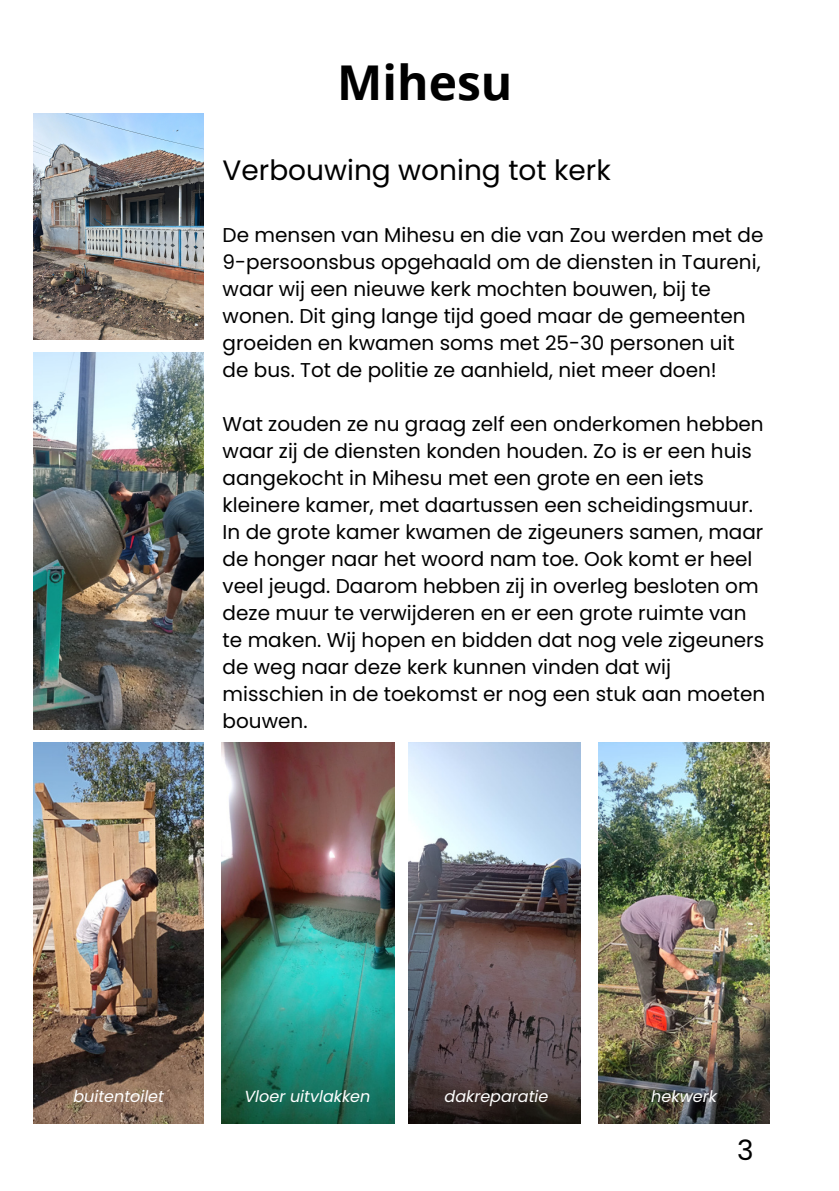
<style>
.page{position:relative;width:839px;height:1191px;background:#fff}
.page>*{position:absolute;margin:0;border:0;box-sizing:border-box;transform-origin:0 0}
.t1{font:700 48px "Open Sans";color:#000}
.t2{font:28px "Poppins";color:#000}
.t3{font:20px/27px "Poppins";color:#000}
.t4{font:italic 16px "Poppins";color:#fff}
</style>
<div class="page">
<img style="left:34px;top:113px;width:169px;height:227px">
<img style="left:34px;top:353px;width:169px;height:376px">
<img style="left:34px;top:743px;width:169px;height:381px">
<img style="left:221px;top:743px;width:173px;height:381px">
<img style="left:408px;top:743px;width:173px;height:381px">
<img style="left:598px;top:743px;width:171px;height:381px">
<h3 class="t1" style="left:337px;top:49px;width:177px">Mihesu</h3>
<p class="t2" style="left:223px;top:151px;width:389px">Verbouwing woning tot kerk</p>
<h3 class="t3" style="left:223px;top:222px;width:542px">De mensen van Mihesu en die van Zou werden met de 9-persoonsbus opgehaald om de diensten in Taureni, waar wij een nieuwe kerk mochten bouwen, bij te wonen. Dit ging lange tijd goed maar de gemeenten groeiden en kwamen soms met 25-30 personen uit de bus. Tot de politie ze aanhield, niet meer doen!</h3>
<p class="t3" style="left:223px;top:411px;width:544px">Wat zouden ze nu graag zelf een onderkomen hebben waar zij de diensten konden houden. Zo is er een huis aangekocht in Mihesu met een grote en een iets kleinere kamer, met daartussen een scheidingsmuur.<br>In de grote kamer kwamen de zigeuners samen, maar de honger naar het woord nam toe. Ook komt er heel veel jeugd. Daarom hebben zij in overleg besloten om deze muur te verwijderen en er een grote ruimte van te maken. Wij hopen en bidden dat nog vele zigeuners de weg naar deze kerk kunnen vinden dat wij misschien in de toekomst er nog een stuk aan moeten bouwen.</p>
<p class="t4" style="left:73px;top:1085px;width:92px">buitentoilet</p>
<p class="t4" style="left:244px;top:1085px;width:128px">Vloer uitvlakken</p>
<p class="t4" style="left:444px;top:1085px;width:105px">dakreparatie</p>
<p class="t4" style="left:651px;top:1085px;width:67px">hekwerk</p>
<p class="t2" style="left:737px;top:1130px;width:18px">3</p>
</div>
